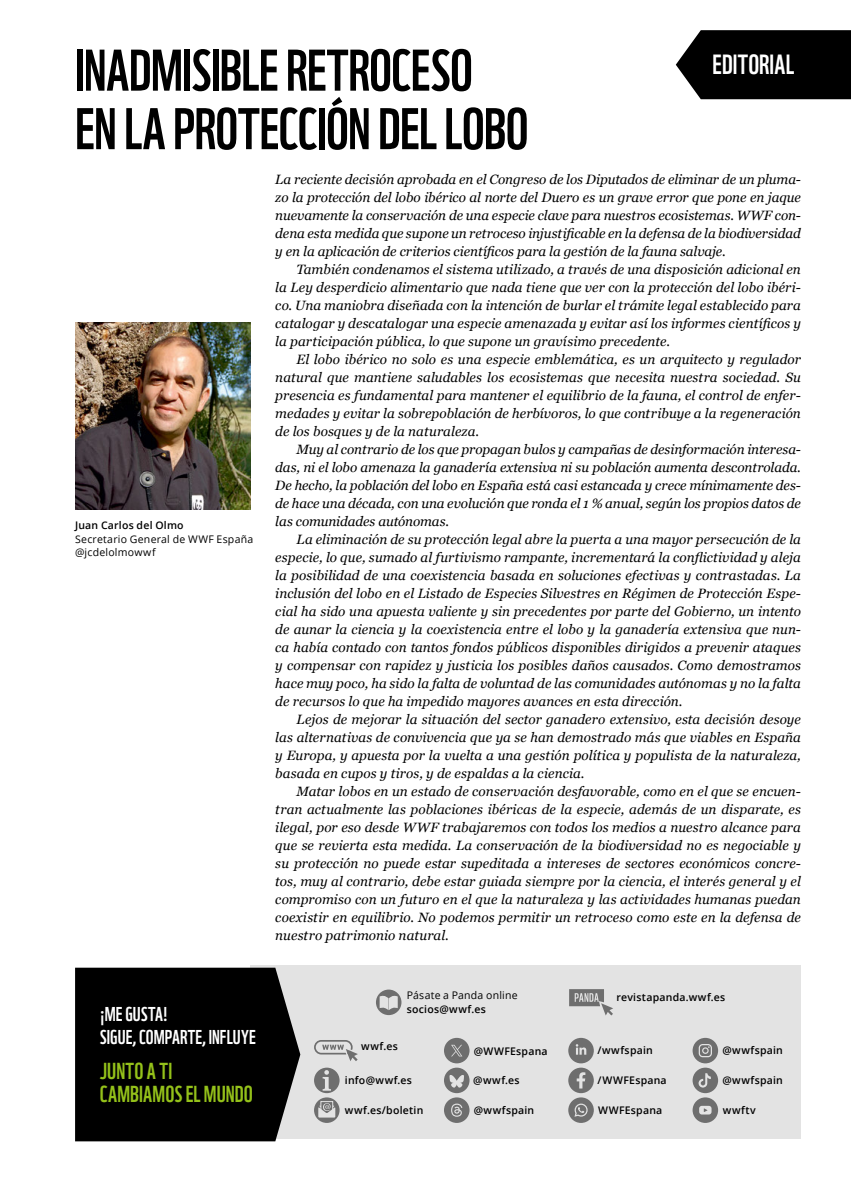
<style>
.page{position:relative;width:851px;height:1191px;background:#fff}
.page>*{position:absolute;margin:0;border:0;box-sizing:border-box;transform-origin:0 0}
.t1{font:57px/58.5px "WWF";letter-spacing:-.01em;color:#000}
.t2{font:27px "WWF";letter-spacing:.01em;color:#fff}
.t3{font:22.5px/22.5px "WWF";color:#94c11a}
.t4{font:19.5px/22.5px "WWF";color:#fff}
.t5{font:italic 13.5px/18px "Georgia";letter-spacing:.005em;color:#000;text-align:justify}
.t6{font:600 10.5px "Open Sans";letter-spacing:.025em;color:#000}
.t7{font:10.5px/13.5px "Open Sans";letter-spacing:.02em;color:#000}
.t8{font:600 10.5px "Open Sans";letter-spacing:.02em;color:#000}
</style>
<div class="page">
<img style="left:75px;top:322px;width:175px;height:187px">
<svg style="left:675px;top:30px;width:175px;height:69px;background:#131313"></svg>
<div style="left:250px;top:965px;width:550px;height:174px;background:#e3e3e3"></div>
<svg style="left:75px;top:967px;width:225px;height:174px;background:#0a0a0a"></svg>
<svg style="left:314px;top:1040px;width:44px;height:21px"></svg>
<div style="left:314px;top:1067px;width:25px;height:26px;background:#6e6e6e;border-radius:50%"></div>
<svg style="left:322px;top:1070px;width:9px;height:20px"></svg>
<svg style="left:314px;top:1097px;width:25px;height:26px"></svg>
<svg style="left:320px;top:1101px;width:13px;height:2px"></svg>
<svg style="left:318px;top:1103px;width:17px;height:14px"></svg>
<svg style="left:569px;top:989px;width:44px;height:26px"></svg>
<svg style="left:376px;top:989px;width:25px;height:26px"></svg>
<div style="left:692px;top:1097px;width:26px;height:26px;background:#6e6e6e;border-radius:50%"></div>
<svg style="left:699px;top:1105px;width:12px;height:9px"></svg>
<svg style="left:692px;top:1037px;width:26px;height:26px"></svg>
<svg style="left:698px;top:1044px;width:13px;height:13px"></svg>
<div style="left:692px;top:1067px;width:26px;height:26px;background:#6e6e6e;border-radius:50%"></div>
<svg style="left:698px;top:1073px;width:12px;height:14px"></svg>
<div style="left:444px;top:1037px;width:25px;height:26px;background:#6e6e6e;border-radius:50%"></div>
<svg style="left:451px;top:1044px;width:11px;height:12px"></svg>
<div style="left:444px;top:1067px;width:25px;height:26px;background:#6e6e6e;border-radius:50%"></div>
<svg style="left:449px;top:1075px;width:15px;height:13px"></svg>
<div style="left:444px;top:1097px;width:25px;height:26px;background:#6e6e6e;border-radius:50%"></div>
<svg style="left:451px;top:1103px;width:11px;height:13px"></svg>
<div style="left:568px;top:1037px;width:25px;height:26px;background:#6e6e6e;border-radius:50%"></div>
<svg style="left:575px;top:1044px;width:11px;height:10px"></svg>
<div style="left:568px;top:1067px;width:25px;height:26px;background:#6e6e6e;border-radius:50%"></div>
<svg style="left:576px;top:1072px;width:9px;height:16px"></svg>
<div style="left:568px;top:1097px;width:25px;height:26px;background:#6e6e6e;border-radius:50%"></div>
<svg style="left:574px;top:1103px;width:13px;height:13px"></svg>
<h1 class="t1" style="left:75px;top:35px;width:455px">INADMISIBLE RETROCESO<br>EN LA PROTECCIÓN DEL LOBO</h1>
<p class="t5" style="left:275px;top:170px;width:527px">La reciente decisión aprobada en el Congreso de los Diputados de eliminar de un pluma&shy;zo la protección del lobo ibérico al norte del Duero es un grave error que pone en jaque nuevamente la conservación de una especie clave para nuestros ecosistemas. WWF con&shy;dena esta medida que supone un retroceso injustificable en la defensa de la biodiversidad y en la aplicación de criterios científicos para la gestión de la fauna salvaje.</p>
<p class="t5" style="left:275px;top:260px;width:527px;text-indent:21px">También condenamos el sistema utilizado, a través de una disposición adicional en la Ley desperdicio alimentario que nada tiene que ver con la protección del lobo ibéri&shy;co. Una maniobra diseñada con la intención de burlar el trámite legal establecido para catalogar y descatalogar una especie amenazada y evitar así los informes científicos y la participación pública, lo que supone un gravísimo precedente.</p>
<p class="t5" style="left:275px;top:350px;width:527px;text-indent:21px">El lobo ibérico no solo es una especie emblemática, es un arquitecto y regulador natural que mantiene saludables los ecosistemas que necesita nuestra sociedad. Su presencia es fundamental para mantener el equilibrio de la fauna, el control de enfer&shy;medades y evitar la sobrepoblación de herbívoros, lo que contribuye a la regeneración de los bosques y de la naturaleza.</p>
<p class="t5" style="left:275px;top:440px;width:527px;text-indent:21px">Muy al contrario de los que propagan bulos y campañas de desinformación interesa&shy;das, ni el lobo amenaza la ganadería extensiva ni su población aumenta descontrolada.<br>De hecho, la población del lobo en España está casi estancada y crece mínimamente des&shy;de hace una década, con una evolución que ronda el 1 % anual, según los propios datos de las comunidades autónomas.</p>
<p class="t5" style="left:275px;top:530px;width:527px;text-indent:21px">La eliminación de su protección legal abre la puerta a una mayor persecución de la especie, lo que, sumado al furtivismo rampante, incrementará la conflictividad y aleja la posibilidad de una coexistencia basada en soluciones efectivas y contrastadas. La inclusión del lobo en el Listado de Especies Silvestres en Régimen de Protección Espe&shy;cial ha sido una apuesta valiente y sin precedentes por parte del Gobierno, un intento de aunar la ciencia y la coexistencia entre el lobo y la ganadería extensiva que nun&shy;ca había contado con tantos fondos públicos disponibles dirigidos a prevenir ataques y compensar con rapidez y justicia los posibles daños causados. Como demostramos hace muy poco, ha sido la falta de voluntad de las comunidades autónomas y no la falta de recursos lo que ha impedido mayores avances en esta dirección.</p>
<p class="t5" style="left:275px;top:709px;width:527px;text-indent:21px">Lejos de mejorar la situación del sector ganadero extensivo, esta decisión desoye las alternativas de convivencia que ya se han demostrado más que viables en España y Europa, y apuesta por la vuelta a una gestión política y populista de la naturaleza, basada en cupos y tiros, y de espaldas a la ciencia.</p>
<p class="t5" style="left:275px;top:781px;width:527px;text-indent:21px">Matar lobos en un estado de conservación desfavorable, como en el que se encuen&shy;tran actualmente las poblaciones ibéricas de la especie, además de un disparate, es ilegal, por eso desde WWF trabajaremos con todos los medios a nuestro alcance para que se revierta esta medida. La conservación de la biodiversidad no es negociable y su protección no puede estar supeditada a intereses de sectores económicos concre&shy;tos, muy al contrario, debe estar guiada siempre por la ciencia, el interés general y el compromiso con un futuro en el que la naturaleza y las actividades humanas puedan coexistir en equilibrio. No podemos permitir un retroceso como este en la defensa de nuestro patrimonio natural.</p>
<h2 class="t2" style="left:712px;top:44px;width:83px">EDITORIAL</h2>
<p class="t8" style="left:75px;top:518px;width:110px">Juan Carlos del Olmo</p>
<p class="t7" style="left:75px;top:532px;width:180px">Secretario General de WWF España @jcdelolmowwf</p>
<h3 class="t4" style="left:100px;top:1001px;width:157px">¡ME GUSTA!<br>SIGUE, COMPARTE, INFLUYE</h3>
<h3 class="t3" style="left:100px;top:1057px;width:154px">JUNTO A TI<br>CAMBIAMOS EL MUNDO</h3>
<p class="t7" style="left:407px;top:988px;width:112px">Pásate a Panda online</p>
<p class="t6" style="left:616px;top:990px;width:110px">revistapanda.wwf.es</p>
<p class="t6" style="left:407px;top:1001px;width:80px">socios@wwf.es</p>
<p class="t6" style="left:361px;top:1038px;width:38px">wwf.es</p>
<p class="t6" style="left:345px;top:1072px;width:69px">info@wwf.es</p>
<p class="t6" style="left:345px;top:1102px;width:80px">wwf.es/boletin</p>
<p class="t6" style="left:473px;top:1043px;width:75px">@WWFEspana</p>
<p class="t6" style="left:473px;top:1073px;width:48px">@wwf.es</p>
<p class="t6" style="left:473px;top:1103px;width:62px">@wwfspain</p>
<p class="t6" style="left:597px;top:1043px;width:57px">/wwfspain</p>
<p class="t6" style="left:597px;top:1072px;width:71px">/WWFEspana</p>
<p class="t6" style="left:598px;top:1103px;width:66px">WWFEspana</p>
<p class="t6" style="left:722px;top:1043px;width:62px">@wwfspain</p>
<p class="t6" style="left:722px;top:1073px;width:62px">@wwfspain</p>
<p class="t6" style="left:722px;top:1102px;width:35px">wwftv</p>
</div>
